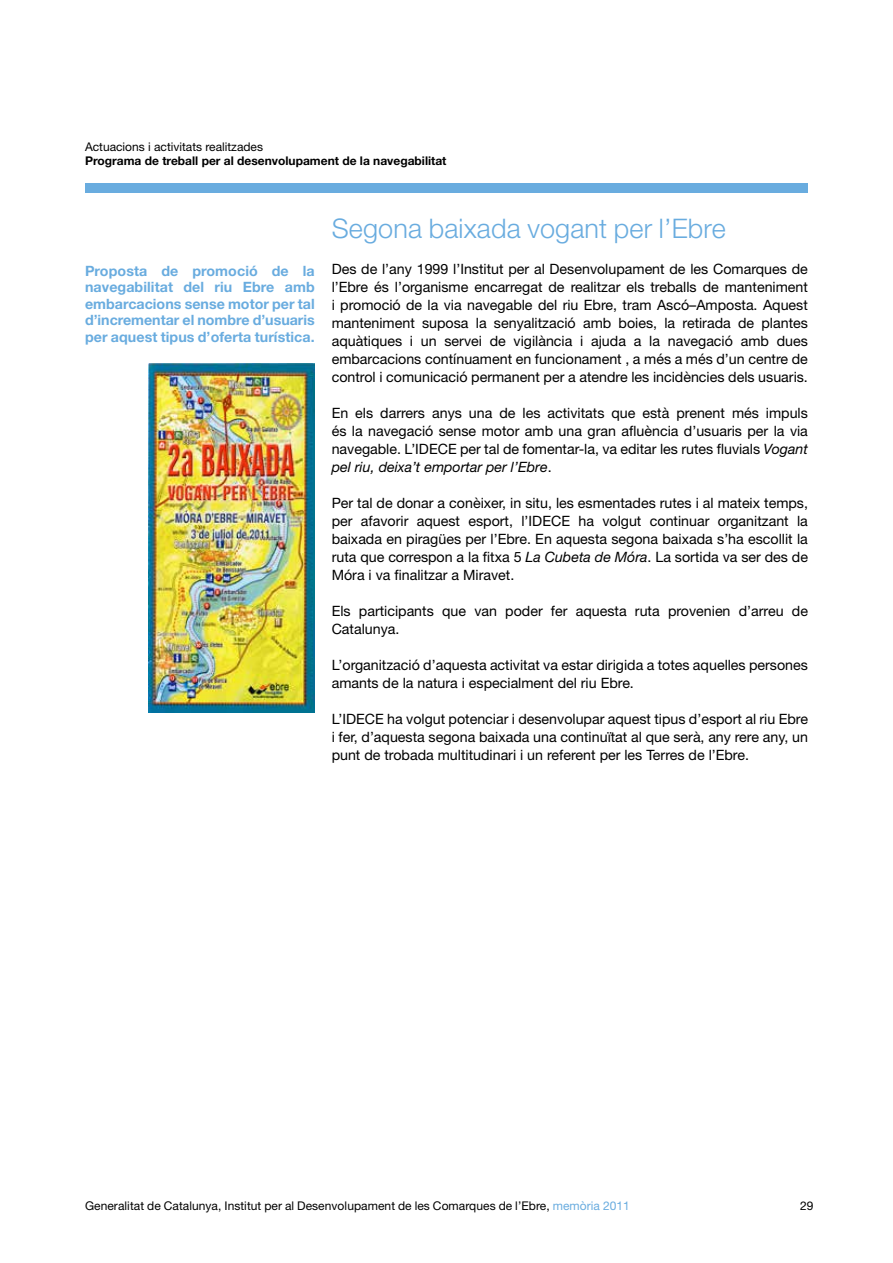
<style>
.page{position:relative;width:893px;height:1263px;background:#fff}
.page>*{position:absolute;margin:0;border:0;box-sizing:border-box;transform-origin:0 0}
.t1{font:300 27px "Helvetica Neue LT Std";letter-spacing:.005em;color:#69acdf}
.t2{font:14.25px/18px "Helvetica Neue LT Std";color:#000;text-align:justify}
.t3{font:700 14.25px/16.5px "Helvetica Neue LT Std";letter-spacing:.005em;color:#69acdf;text-align:justify}
.t4{font:12px "Helvetica Neue LT Std";letter-spacing:.005em;color:#000}
.t5{font:700 12px "Helvetica Neue LT Std";color:#000}
.s1{font-style:italic}
.s2{color:#69acdf}
</style>
<div class="page">
<div style="left:85px;top:184px;width:723px;height:9px;background:#69acdf"></div>
<img style="left:149px;top:364px;width:166px;height:349px">
<p class="t4" style="left:85px;top:140px;width:179px">Actuacions i activitats realitzades</p>
<p class="t5" style="left:85px;top:153px;width:363px">Programa de treball per al desenvolupament de la navegabilitat</p>
<p class="t3" style="left:85px;top:262px;width:231px">Proposta de promoció de la navegabilitat del riu Ebre amb embarcacions sense motor per tal d’incrementar el nombre d’usuaris per aquest tipus d’oferta turística.</p>
<h1 class="t1" style="left:332px;top:212px;width:396px">Segona baixada vogant per l’Ebre</h1>
<p class="t2" style="left:332px;top:259px;width:478px">Des de l’any 1999 l’Institut per al Desenvolupament de les Comarques de l’Ebre és l’organisme encarregat de realitzar els treballs de manteniment i promoció de la via navegable del riu Ebre, tram Ascó–Amposta. Aquest manteniment suposa la senyalització amb boies, la retirada de plantes aquàtiques i un servei de vigilància i ajuda a la navegació amb dues embarcacions contínuament en funcionament , a més a més d’un centre de control i comunicació permanent per a atendre les incidències dels usuaris.</p>
<p class="t2" style="left:332px;top:403px;width:478px">En els darrers anys una de les activitats que està prenent més impuls és la navegació sense motor amb una gran afluència d’usuaris per la via navegable. L’IDECE per tal de fomentar-la, va editar les rutes fluvials <span class="s1">Vogant pel riu, deixa’t emportar per l’Ebre</span>.</p>
<p class="t2" style="left:332px;top:493px;width:478px">Per tal de donar a conèixer, in situ, les esmentades rutes i al mateix temps, per afavorir aquest esport, l’IDECE ha volgut continuar organitzant la baixada en piragües per l’Ebre. En aquesta segona baixada s’ha escollit la ruta que correspon a la fitxa 5 <span class="s1">La Cubeta de Móra</span>. La sortida va ser des de Móra i va finalitzar a Miravet.</p>
<p class="t2" style="left:332px;top:601px;width:478px">Els participants que van poder fer aquesta ruta provenien d’arreu de<br>Catalunya.</p>
<p class="t2" style="left:332px;top:655px;width:478px">L’organització d’aquesta activitat va estar dirigida a totes aquelles persones amants de la natura i especialment del riu Ebre.</p>
<p class="t2" style="left:332px;top:709px;width:478px">L’IDECE ha volgut potenciar i desenvolupar aquest tipus d’esport al riu Ebre i fer, d’aquesta segona baixada una continuïtat al que serà, any rere any, un punt de trobada multitudinari i un referent per les Terres de l’Ebre.</p>
<p class="t4" style="left:85px;top:1198px;width:546px">Generalitat de Catalunya, Institut per al Desenvolupament de les Comarques de l’Ebre, <span class="s2">memòria 2011</span></p>
<p class="t4" style="left:800px;top:1198px;width:15px">29</p>
</div>
